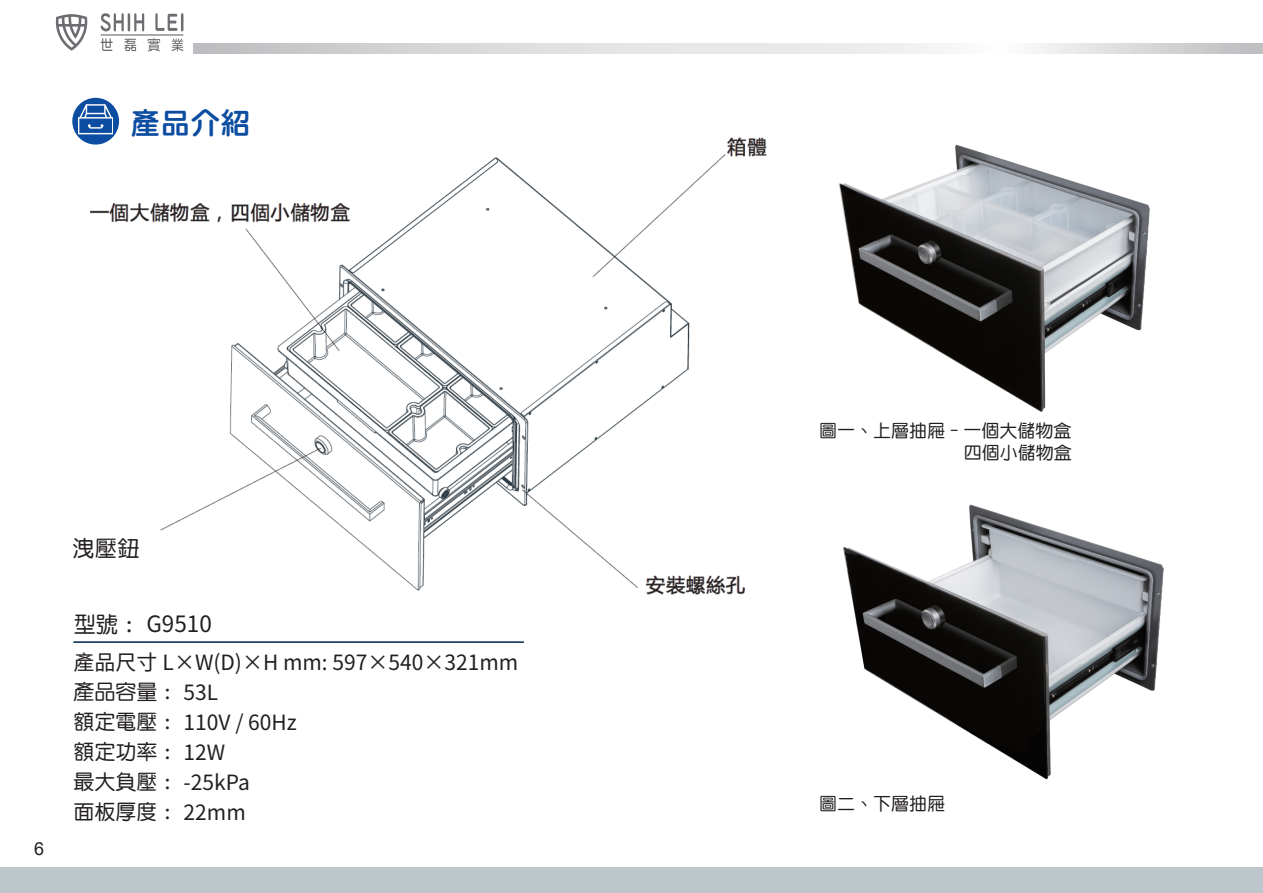
<style>
.page{position:relative;width:1263px;height:893px;background:#fff}
.page>*{position:absolute;margin:0;border:0;box-sizing:border-box;transform-origin:0 0}
.t1{font:30px "DF Yuan W8 WIN BF";color:#0d4da1}
.t2{font:22.5px "Noto Sans CJ Ktc";color:#231f20}
.t3{font:22.5px "DF Yuan Md HK BF";color:#231f20}
.t4{font:21px "Noto Sans CJ Ktc";color:#231f20}
.t5{font:21px "DF Yuan Md HK BF";color:#231f20}
.t6{font:18px/21.6px "DF Yuan Md HK BF";color:#231f20;text-align:right}
.t7{font:18px "Arial";color:#231f20}
.s1{font-family:"DF Yuan Md HK BF"}
.s2{font-family:"Noto Sans CJ Ktc"}
</style>
<div class="page">
<svg style="left:55px;top:14px;width:33px;height:37px"></svg>
<svg style="left:101px;top:13px;width:43px;height:18px"></svg>
<svg style="left:155px;top:13px;width:28px;height:18px"></svg>
<svg style="left:124px;top:39px;width:12px;height:12px"></svg>
<svg style="left:101px;top:38px;width:12px;height:13px"></svg>
<svg style="left:148px;top:38px;width:12px;height:13px"></svg>
<svg style="left:172px;top:38px;width:11px;height:14px"></svg>
<hr style="left:101px;top:34px;width:82px;height:2px;background:#6c6d70">
<svg style="left:194px;top:44px;width:1069px;height:9px"></svg>
<div style="left:0;top:867px;width:1263px;height:26px;background:#bcc6cb"></div>
<img style="left:72px;top:105px;width:695px;height:490px">
<div style="left:72px;top:532px;width:106px;height:33px;background:#fff"></div>
<img style="left:839px;top:144px;width:311px;height:268px">
<img style="left:843px;top:504px;width:321px;height:276px">
<hr style="left:73px;top:641px;width:451px;height:2px;background:#00224f">
<svg style="left:72px;top:98px;width:47px;height:47px"></svg>
<svg style="left:78px;top:104px;width:35px;height:30px"></svg>
<h1 class="t1" style="left:131px;top:108px;width:121px">產品介紹</h1>
<p class="t7" style="left:34px;top:836px;width:12px">6</p>
<p class="t3" style="left:72px;top:537px;width:69px">洩壓鈕</p>
<p class="t2" style="left:73px;top:611px;width:140px"><span class="s1">型號 :</span> G9510</p>
<p class="t4" style="left:73px;top:650px;width:446px">產品尺寸 L×W(D)×H mm: 597×540×321mm</p>
<p class="t5" style="left:73px;top:681px;width:146px">產品容量 : <span class="s2">53L</span></p>
<p class="t4" style="left:73px;top:710px;width:225px"><span class="s1">額定電壓 :</span> 110V / 60Hz</p>
<p class="t5" style="left:73px;top:741px;width:153px">額定功率 : <span class="s2">12W</span></p>
<p class="t4" style="left:73px;top:770px;width:178px"><span class="s1">最大負壓 :</span> -25kPa</p>
<p class="t5" style="left:73px;top:801px;width:174px">面板厚度 : <span class="s2">22mm</span></p>
<p class="t6" style="left:819px;top:420px;width:254px">圖一、上層抽屜 - 一個大儲物盒四個小儲物盒</p>
<p class="t6" style="left:819px;top:792px;width:127px">圖二、下層抽屜</p>
</div>
